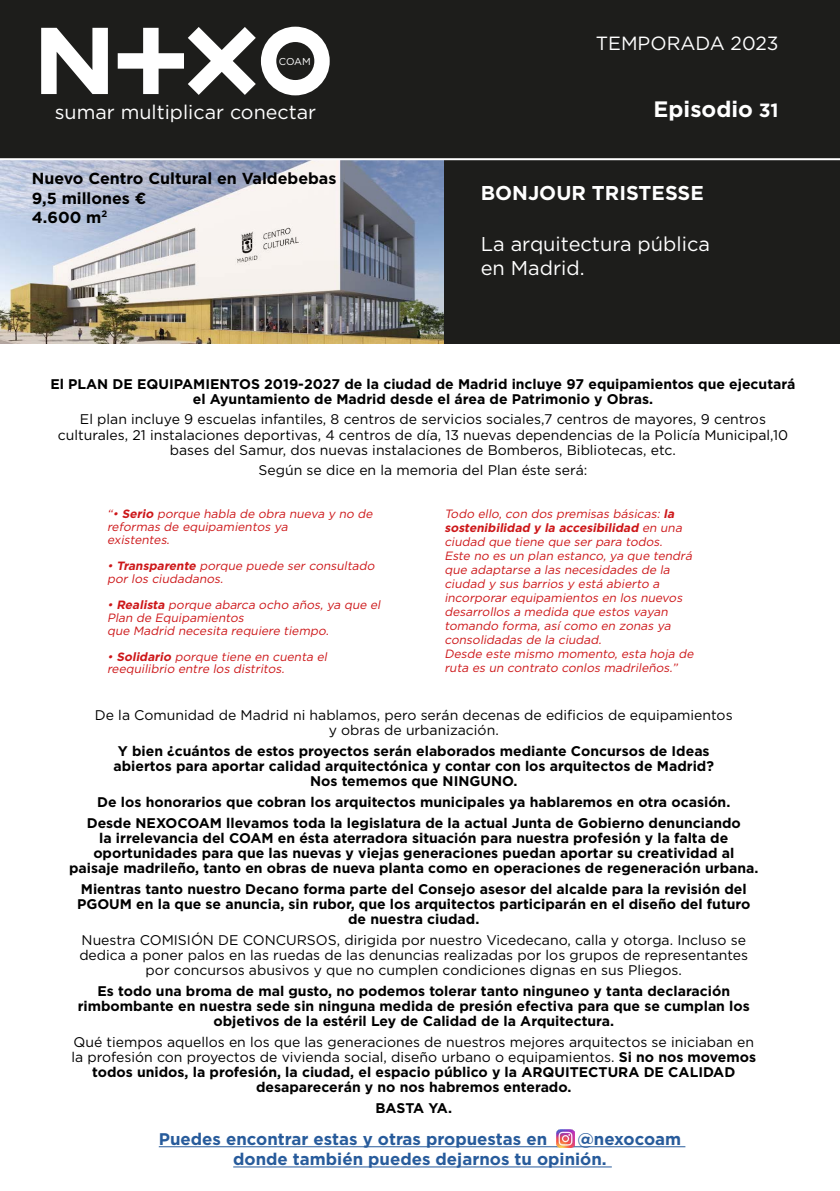
<style>
.page{position:relative;width:840px;height:1191px;background:#fff}
.page>*{position:absolute;margin:0;border:0;box-sizing:border-box;transform-origin:0 0}
.t1{font:700 22.2px "Gotham Pro";color:#fff}
.t2{font:20px/24px "Gotham Pro";color:#fff}
.t3{font:700 20px "Gotham Pro";color:#fff}
.t4{font:19.6px "Gotham Pro";color:#fff}
.t5{font:19.2px "Gotham Pro";color:#fff}
.t6{font:700 16.8px/20.2px "Gotham Pro";color:#275b9b}
.t7{font:700 16px/19.2px "Gotham Pro";color:#000}
.t8{font:700 14px/15.2px "Gotham Pro";color:#000;text-align:center}
.t9{font:14px/15.2px "Gotham Pro";color:#000;text-align:center}
.t10{font:italic 12px/14px "Gotham Pro";color:#cd1719}
.t11{font:10px "Gotham Pro";color:#fff}
.s1{font-size:19.2px}
.s2{font-weight:700}
</style>
<div class="page">
<div style="left:443px;top:160px;width:396px;height:184px;background:#1d1d1b"></div>
<img style="left:0;top:160px;width:443px;height:184px">
<div style="left:0;top:0;width:839px;height:159px;background:#1d1d1b"></div>
<svg style="left:41px;top:28px;width:67px;height:66px"></svg>
<svg style="left:118px;top:27px;width:211px;height:68px"></svg>
<hr style="left:159px;top:1146px;width:526px;height:1px;background:#275b9b">
<hr style="left:233px;top:1166px;width:378px;height:1px;background:#275b9b">
<img style="left:556px;top:1129px;width:18px;height:18px">
<hr style="left:0;top:158px;width:839px;height:2px;background:#fff">
<p class="t11" style="left:279px;top:56px;width:33px">COAM</p>
<h3 class="t4" style="left:55px;top:102px;width:263px">sumar multiplicar conectar</h3>
<p class="t7" style="left:32px;top:169px;width:306px">Nuevo Centro Cultural en Valdebebas<br>9,5 millones €<br>4.600 m<sup>2</sup></p>
<h3 class="t5" style="left:595px;top:32px;width:184px">TEMPORADA 2023</h3>
<h1 class="t1" style="left:653px;top:97px;width:126px">Episodio <span class="s1">31</span></h1>
<h2 class="t3" style="left:480px;top:181px;width:224px">BONJOUR TRISTESSE</h2>
<h2 class="t2" style="left:480px;top:231px;width:231px">La arquitectura pública en Madrid.</h2>
<p class="t8" style="left:50px;top:375px;width:746px">El PLAN DE EQUIPAMIENTOS 2019-2027 de la ciudad de Madrid incluye 97 equipamientos que ejecutará el Ayuntamiento de Madrid desde el área de Patrimonio y Obras.</p>
<p class="t9" style="left:58px;top:412px;width:731px">El plan incluye 9 escuelas infantiles, 8 centros de servicios sociales,7 centros de mayores, 9 centros culturales, 21 instalaciones deportivas, 4 centros de día, 13 nuevas dependencias de la Policía Municipal,10 bases del Samur, dos nuevas instalaciones de Bomberos, Bibliotecas, etc.</p>
<p class="t9" style="left:258px;top:463px;width:330px">Según se dice en la memoria del Plan éste será:</p>
<p class="t10" style="left:444px;top:507px;width:253px">Todo ello, con dos premisas básicas: <span class="s2">la sostenibilidad y la accesibilidad</span> en una ciudad que tiene que ser para todos.<br>Este no es un plan estanco, ya que tendrá que adaptarse a las necesidades de la ciudad y sus barrios y está abierto a incorporar equipamientos en los nuevos desarrollos a medida que estos vayan tomando forma, así como en zonas ya consolidadas de la ciudad.<br>Desde este mismo momento, esta hoja de ruta es un contrato conlos madrileños.”</p>
<p class="t9" style="left:95px;top:707px;width:639px">De la Comunidad de Madrid ni hablamos, pero serán decenas de edificios de equipamientos y obras de urbanización.</p>
<p class="t8" style="left:113px;top:743px;width:601px">Y bien ¿cuántos de estos proyectos serán elaborados mediante Concursos de Ideas abiertos para aportar calidad arquitectónica y contar con los arquitectos de Madrid?<br>Nos tememos que NINGUNO.</p>
<p class="t8" style="left:87px;top:791px;width:655px;line-height:20.8px">De los honorarios que cobran los arquitectos municipales ya hablaremos en otra ocasión.<br>Desde NEXOCOAM llevamos toda la legislatura de la actual Junta de Gobierno denunciando</p>
<p class="t8" style="left:69px;top:830px;width:690px">la irrelevancia del COAM en ésta aterradora situación para nuestra profesión y la falta de oportunidades para que las nuevas y viejas generaciones puedan aportar su creatividad al paisaje madrileño, tanto en obras de nueva planta como en operaciones de regeneración urbana.</p>
<p class="t8" style="left:77px;top:881px;width:674px">Mientras tanto nuestro Decano forma parte del Consejo asesor del alcalde para la revisión del<br>PGOUM en la que se anuncia, sin rubor, que los arquitectos participarán en el diseño del futuro de nuestra ciudad.</p>
<p class="t9" style="left:79px;top:932px;width:670px">Nuestra COMISIÓN DE CONCURSOS, dirigida por nuestro Vicedecano, calla y otorga. Incluso se dedica a poner palos en las ruedas de las denuncias realizadas por los grupos de representantes por concursos abusivos y que no cumplen condiciones dignas en sus Pliegos.</p>
<p class="t8" style="left:78px;top:983px;width:673px">Es todo una broma de mal gusto, no podemos tolerar tanto ninguneo y tanta declaración rimbombante en nuestra sede sin ninguna medida de presión efectiva para que se cumplan los objetivos de la estéril Ley de Calidad de la Arquitectura.</p>
<p class="t9" style="left:71px;top:1034px;width:685px">Qué tiempos aquellos en los que las generaciones de nuestros mejores arquitectos se iniciaban en la profesión con proyectos de vivienda social, diseño urbano o equipamientos. <span class="s2">Si no nos movemos todos unidos, la profesión, la ciudad, el espacio público y la ARQUITECTURA DE CALIDAD desaparecerán y no nos habremos enterado.</span></p>
<p class="t8" style="left:375px;top:1100px;width:78px">BASTA YA.</p>
<p class="t10" style="left:107px;top:507px;width:269px;line-height:13px">“• <span class="s2">Serio</span> porque habla de obra nueva y no de reformas de equipamientos ya<br>existentes.</p>
<p class="t10" style="left:107px;top:559px;width:271px;line-height:13px">• <span class="s2">Transparente</span> porque puede ser consultado por los ciudadanos.</p>
<p class="t10" style="left:107px;top:598px;width:277px;line-height:13px">• <span class="s2">Realista</span> porque abarca ocho años, ya que el<br>Plan de Equipamientos<br>que Madrid necesita requiere tiempo.</p>
<p class="t10" style="left:107px;top:650px;width:224px;line-height:13px">• <span class="s2">Solidario</span> porque tiene en cuenta el reequilibrio entre los distritos.</p>
<p class="t6" style="left:159px;top:1128px;width:389px">Puedes encontrar estas y otras propuestas en</p>
<p class="t6" style="left:233px;top:1128px;width:449px;text-indent:344px">@nexocoam donde también puedes dejarnos tu opinión.</p>
</div>
